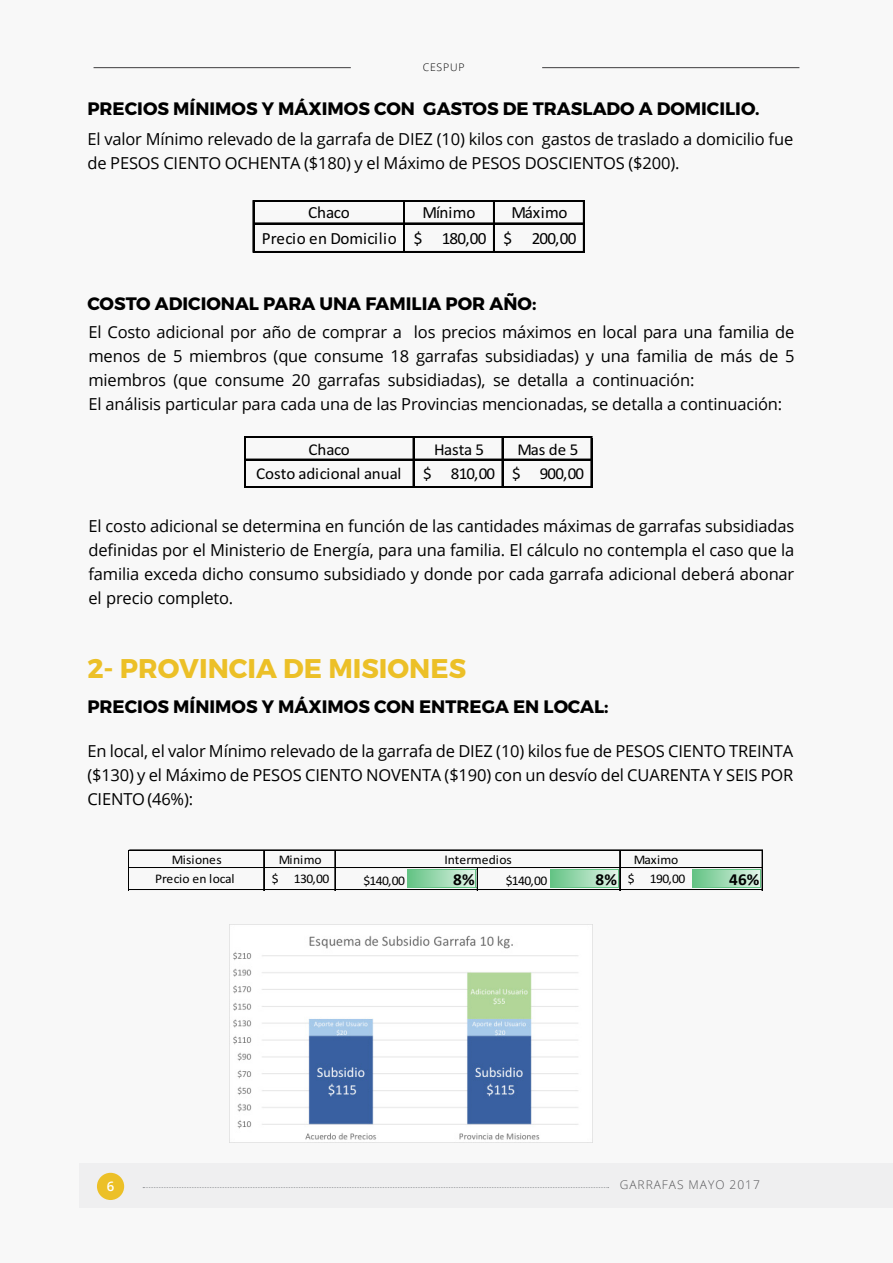
<style>
.page{position:relative;width:893px;height:1263px;background:#f8f8f8}
.page>*{position:absolute;margin:0;border:0;box-sizing:border-box;transform-origin:0 0}
.t1{font:700 27px "Montserrat";color:#ecc027}
.t2{font:700 18px "Montserrat";color:#000}
.t3{font:17.1px/25.2px "Calibri";letter-spacing:-.015em;color:#000}
.t4{font:16.65px "Calibri";letter-spacing:-.02em;color:#000}
.t5{font:16.65px "Calibri";letter-spacing:-.05em;color:#000}
.t6{font:700 16.65px "Calibri";color:#000}
.t7{font:16.5px/24px "Open Sans";letter-spacing:-.01em;color:#000}
.t8{font:13.2px "Calibri";letter-spacing:-.01em;color:#000}
.t9{font:600 13.2px "Open Sans";color:#fff}
.t10{font:300 12px "Open Sans";letter-spacing:.08em;color:#565659}
.t11{font:300 10.5px "Open Sans";letter-spacing:.08em;color:#000}
.s1{font-weight:700;font-size:16.65px}
</style>
<div class="page">
<hr style="left:253px;top:200px;width:1px;height:53px;background:#000">
<hr style="left:403px;top:201px;width:1px;height:52px;background:#000">
<hr style="left:404px;top:201px;width:1px;height:52px;background:#000">
<hr style="left:493px;top:201px;width:2px;height:52px;background:#000">
<hr style="left:583px;top:201px;width:1px;height:52px;background:#000">
<hr style="left:254px;top:200px;width:330px;height:1px;background:#000">
<hr style="left:254px;top:222px;width:330px;height:2px;background:#000">
<hr style="left:254px;top:251px;width:330px;height:2px;background:#000">
<hr style="left:244px;top:437px;width:1px;height:51px;background:#000">
<hr style="left:412px;top:438px;width:2px;height:50px;background:#000">
<hr style="left:501px;top:438px;width:2px;height:50px;background:#000">
<hr style="left:590px;top:438px;width:1px;height:50px;background:#000">
<hr style="left:591px;top:438px;width:1px;height:50px;background:#000">
<hr style="left:245px;top:437px;width:347px;height:1px;background:#000">
<hr style="left:245px;top:458px;width:347px;height:2px;background:#000">
<hr style="left:245px;top:486px;width:347px;height:1px;background:#000">
<hr style="left:245px;top:487px;width:347px;height:1px;background:#000">
<div style="left:408px;top:869px;width:68px;height:19px;background:linear-gradient(to right,#63c384,#e2f4e8)"></div>
<hr style="left:408px;top:869px;width:68px;height:1px;background:#63c384">
<hr style="left:408px;top:887px;width:68px;height:1px;background:#63c384">
<svg style="left:408px;top:870px;width:1px;height:17px"></svg>
<div style="left:550px;top:869px;width:69px;height:19px;background:linear-gradient(to right,#62c384,#e5f5ea)"></div>
<hr style="left:550px;top:869px;width:69px;height:1px;background:#63c384">
<hr style="left:550px;top:887px;width:69px;height:1px;background:#63c384">
<svg style="left:550px;top:870px;width:1px;height:17px"></svg>
<svg style="left:618px;top:870px;width:1px;height:17px"></svg>
<div style="left:693px;top:869px;width:68px;height:19px;background:linear-gradient(to right,#64c384,#e2f4e8)"></div>
<hr style="left:693px;top:869px;width:68px;height:1px;background:#63c384">
<hr style="left:693px;top:887px;width:68px;height:1px;background:#63c384">
<svg style="left:693px;top:870px;width:1px;height:17px"></svg>
<svg style="left:760px;top:870px;width:1px;height:17px"></svg>
<hr style="left:128px;top:850px;width:1px;height:40px;background:#000">
<hr style="left:263px;top:851px;width:1px;height:39px;background:#000">
<hr style="left:264px;top:851px;width:1px;height:39px;background:#000">
<hr style="left:334px;top:851px;width:1px;height:39px;background:#000">
<hr style="left:335px;top:851px;width:1px;height:39px;background:#000">
<hr style="left:619px;top:851px;width:1px;height:39px;background:#000">
<hr style="left:620px;top:851px;width:1px;height:39px;background:#000">
<hr style="left:762px;top:851px;width:1px;height:39px;background:#000">
<svg style="left:475px;top:868px;width:3px;height:21px"></svg>
<hr style="left:129px;top:850px;width:634px;height:1px;background:#000">
<hr style="left:129px;top:867px;width:634px;height:1px;background:#000">
<hr style="left:129px;top:889px;width:634px;height:1px;background:#000">
<img style="left:229px;top:925px;width:349px;height:217px">
<div style="left:79px;top:1163px;width:814px;height:45px;background:#efeff0"></div>
<div style="left:97px;top:1173px;width:27px;height:27px;background:#ecc027;border-radius:50%"></div>
<hr style="left:94px;top:67px;width:257px;height:1px;background:#3d3c3e">
<hr style="left:542px;top:67px;width:257px;height:1px;background:#3d3c3e">
<svg style="left:143px;top:1187px;width:466px;height:1px"></svg>
<p class="t11" style="left:423px;top:60px;width:43px">CESPUP</p>
<p class="t2" style="left:87px;top:98px;width:674px">PRECIOS MÍNIMOS Y MÁXIMOS CON GASTOS DE TRASLADO A DOMICILIO.</p>
<p class="t7" style="left:87px;top:127px;width:707px">El valor Mínimo relevado de la garrafa de DIEZ (10) kilos con gastos de traslado a domicilio fue de PESOS CIENTO OCHENTA ($180) y el Máximo de PESOS DOSCIENTOS ($200).</p>
<p class="t3" style="left:262px;top:200px;width:316px;text-indent:249px">Máximo<br>Precio en Domicilio $ 180,00 $ 200,00</p>
<p class="t3" style="left:308px;top:200px;width:43px">Chaco</p>
<p class="t3" style="left:423px;top:200px;width:54px">Mínimo</p>
<p class="t2" style="left:87px;top:292px;width:451px">COSTO ADICIONAL PARA UNA FAMILIA POR AÑO:</p>
<p class="t7" style="left:88px;top:319px;width:707px">El Costo adicional por año de comprar a los precios máximos en local para una familia de menos de 5 miembros (que consume 18 garrafas subsidiadas) y una familia de más de 5 miembros (que consume 20 garrafas subsidiadas), se detalla a continuación:<br>El análisis particular para cada una de las Provincias mencionadas, se detalla a continuación:</p>
<p class="t4" style="left:309px;top:438px;width:43px">Chaco</p>
<p class="t4" style="left:434px;top:438px;width:51px">Hasta 5</p>
<p class="t4" style="left:518px;top:438px;width:62px">Mas de 5</p>
<p class="t4" style="left:256px;top:462px;width:147px">Costo adicional anual</p>
<p class="t5" style="left:423px;top:462px;width:162px">$ 810,00 $ 900,00</p>
<p class="t7" style="left:88px;top:514px;width:707px;text-align:justify">El costo adicional se determina en función de las cantidades máximas de garrafas subsidiadas definidas por el Ministerio de Energía, para una familia. El cálculo no contempla el caso que la familia exceda dicho consumo subsidiado y donde por cada garrafa adicional deberá abonar el precio completo.</p>
<h1 class="t1" style="left:87px;top:651px;width:380px">2- PROVINCIA DE MISIONES</h1>
<p class="t2" style="left:87px;top:695px;width:523px">PRECIOS MÍNIMOS Y MÁXIMOS CON ENTREGA EN LOCAL:</p>
<p class="t7" style="left:87px;top:739px;width:707px;text-align:justify">En local, el valor Mínimo relevado de la garrafa de DIEZ (10) kilos fue de PESOS CIENTO TREINTA ($130) y el Máximo de PESOS CIENTO NOVENTA ($190) con un desvío del CUARENTA Y SEIS POR CIENTO (46%):</p>
<p class="t8" style="left:444px;top:850px;width:69px">Intermedios</p>
<p class="t8" style="left:172px;top:850px;width:51px">Misiones</p>
<p class="t8" style="left:279px;top:850px;width:44px">Minimo</p>
<p class="t8" style="left:634px;top:850px;width:46px">Maximo</p>
<p class="t8" style="left:155px;top:870px;width:81px">Precio en local</p>
<p class="t8" style="left:272px;top:870px;width:59px">$ 130,00</p>
<p class="t8" style="left:363px;top:871px;width:43px">$140,00</p>
<p class="t6" style="left:453px;top:868px;width:23px">8%</p>
<p class="t8" style="left:506px;top:871px;width:43px">$140,00</p>
<p class="t8" style="left:596px;top:870px;width:91px"><span class="s1">8%</span> $ 190,00</p>
<p class="t6" style="left:729px;top:868px;width:32px">46%</p>
<p class="t9" style="left:107px;top:1177px;width:9px">6</p>
<p class="t10" style="left:620px;top:1177px;width:142px">GARRAFAS MAYO 2017</p>
</div>
